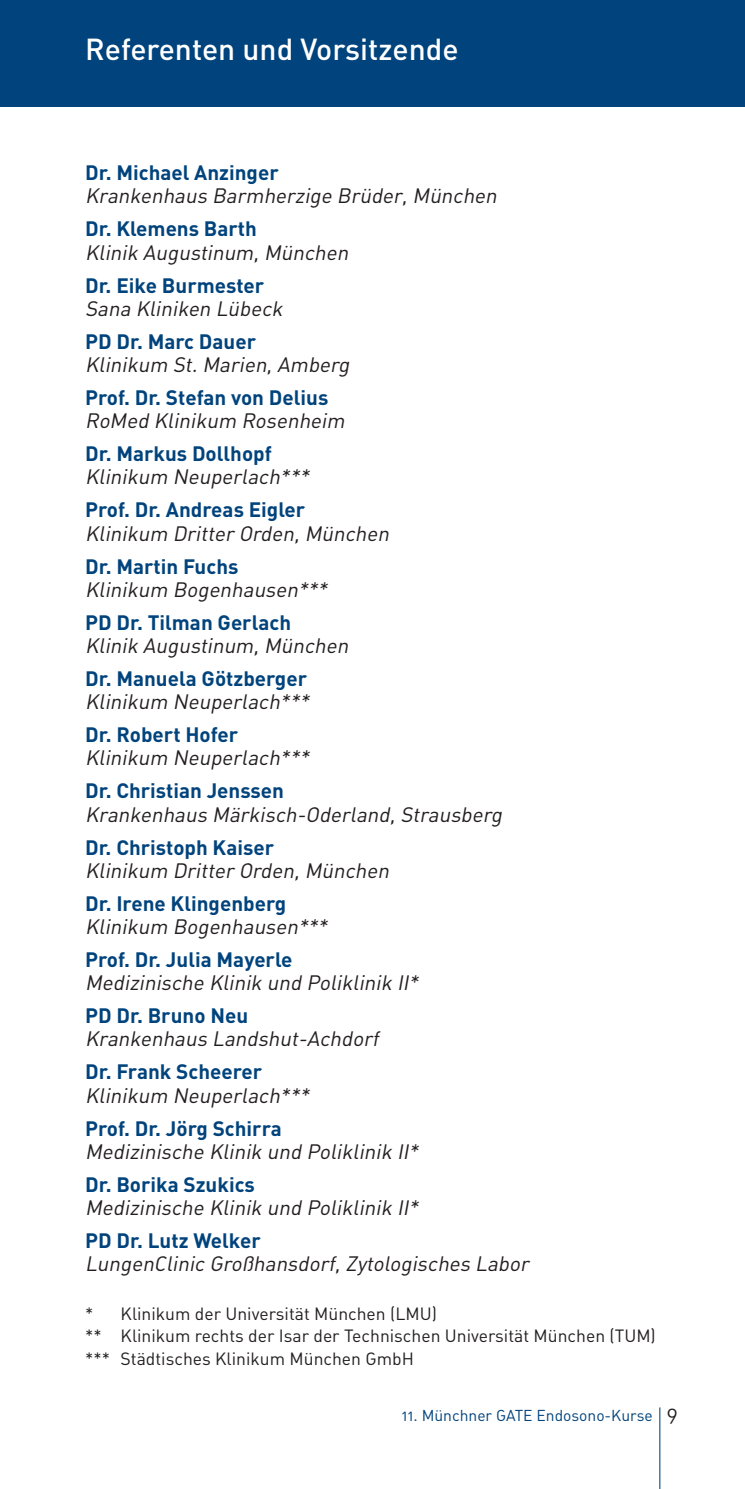
<style>
.page{position:relative;width:745px;height:1489px;background:#fff}
.page>*{position:absolute;margin:0;border:0;box-sizing:border-box;transform-origin:0 0}
.t1{font:500 30px "DIN";color:#fff}
.t2{font:italic 20.5px "DIN Regular Alternate";color:#231f20}
.t3{font:700 20.5px "DIN";color:#01437c}
.t4{font:17.5px/22.5px "DIN Regular Alternate";color:#231f20}
.t5{font:15.5px "DIN Regular Alternate";color:#01437c}
.s1{font-size:20.5px;color:#231f20}
</style>
<div class="page">
<div style="left:0;top:0;width:744px;height:106px;background:#01437c"></div>
<hr style="left:659px;top:1407px;width:1px;height:81px;background:#01437c">
<h1 class="t1" style="left:85px;top:39px;width:375px">Referenten und Vorsitzende</h1>
<p class="t3" style="left:85px;top:165px;width:195px">Dr. Michael Anzinger</p>
<p class="t2" style="left:85px;top:189px;width:416px">Krankenhaus Barmherzige Brüder, München</p>
<p class="t3" style="left:85px;top:222px;width:173px">Dr. Klemens Barth</p>
<p class="t2" style="left:85px;top:245px;width:268px">Klinik Augustinum, München</p>
<p class="t3" style="left:85px;top:278px;width:180px">Dr. Eike Burmester</p>
<p class="t2" style="left:85px;top:301px;width:202px">Sana Kliniken Lübeck</p>
<p class="t3" style="left:85px;top:334px;width:172px">PD Dr. Marc Dauer</p>
<p class="t2" style="left:85px;top:357px;width:269px">Klinikum St. Marien, Amberg</p>
<p class="t3" style="left:85px;top:390px;width:244px">Prof. Dr. Stefan von Delius</p>
<p class="t2" style="left:85px;top:413px;width:264px">RoMed Klinikum Rosenheim</p>
<p class="t3" style="left:85px;top:446px;width:188px">Dr. Markus Dollhopf</p>
<p class="t2" style="left:85px;top:469px;width:229px">Klinikum Neuperlach***</p>
<p class="t3" style="left:85px;top:502px;width:221px">Prof. Dr. Andreas Eigler</p>
<p class="t2" style="left:85px;top:526px;width:308px">Klinikum Dritter Orden, München</p>
<p class="t3" style="left:85px;top:559px;width:155px">Dr. Martin Fuchs</p>
<p class="t2" style="left:85px;top:582px;width:247px">Klinikum Bogenhausen***</p>
<p class="t3" style="left:85px;top:615px;width:207px">PD Dr. Tilman Gerlach</p>
<p class="t2" style="left:85px;top:638px;width:268px">Klinik Augustinum, München</p>
<p class="t3" style="left:85px;top:671px;width:223px">Dr. Manuela Götzberger</p>
<p class="t2" style="left:85px;top:694px;width:229px">Klinikum Neuperlach***</p>
<p class="t3" style="left:85px;top:727px;width:154px">Dr. Robert Hofer</p>
<p class="t2" style="left:85px;top:750px;width:229px">Klinikum Neuperlach***</p>
<p class="t3" style="left:85px;top:783px;width:200px">Dr. Christian Jenssen</p>
<p class="t2" style="left:85px;top:806px;width:421px">Krankenhaus Märkisch-Oderland, Strausberg</p>
<p class="t3" style="left:85px;top:840px;width:190px">Dr. Christoph Kaiser</p>
<p class="t2" style="left:85px;top:863px;width:308px">Klinikum Dritter Orden, München</p>
<p class="t3" style="left:85px;top:896px;width:202px">Dr. Irene Klingenberg</p>
<p class="t2" style="left:85px;top:919px;width:247px">Klinikum Bogenhausen***</p>
<p class="t3" style="left:85px;top:952px;width:209px">Prof. Dr. Julia Mayerle</p>
<p class="t2" style="left:85px;top:975px;width:338px">Medizinische Klinik und Poliklinik II*</p>
<p class="t3" style="left:85px;top:1008px;width:164px">PD Dr. Bruno Neu</p>
<p class="t2" style="left:85px;top:1031px;width:298px">Krankenhaus Landshut-Achdorf</p>
<p class="t3" style="left:85px;top:1064px;width:178px">Dr. Frank Scheerer</p>
<p class="t2" style="left:85px;top:1087px;width:229px">Klinikum Neuperlach***</p>
<p class="t3" style="left:85px;top:1120px;width:198px">Prof. Dr. Jörg Schirra</p>
<p class="t2" style="left:85px;top:1143px;width:338px">Medizinische Klinik und Poliklinik II*</p>
<p class="t3" style="left:85px;top:1177px;width:171px">Dr. Borika Szukics</p>
<p class="t2" style="left:85px;top:1200px;width:338px">Medizinische Klinik und Poliklinik II*</p>
<p class="t3" style="left:85px;top:1233px;width:177px">PD Dr. Lutz Welker</p>
<p class="t2" style="left:85px;top:1256px;width:448px">LungenClinic Großhansdorf, Zytologisches Labor</p>
<p class="t4" style="left:85px;top:1304px;width:572px">* Klinikum der Universität München (LMU)<br>** Klinikum rechts der Isar der Technischen Universität München (TUM) *** Städtisches Klinikum München GmbH</p>
<p class="t5" style="left:401px;top:1409px;width:277px">11. Münchner GATE Endosono-Kurse <span class="s1">9</span></p>
</div>
